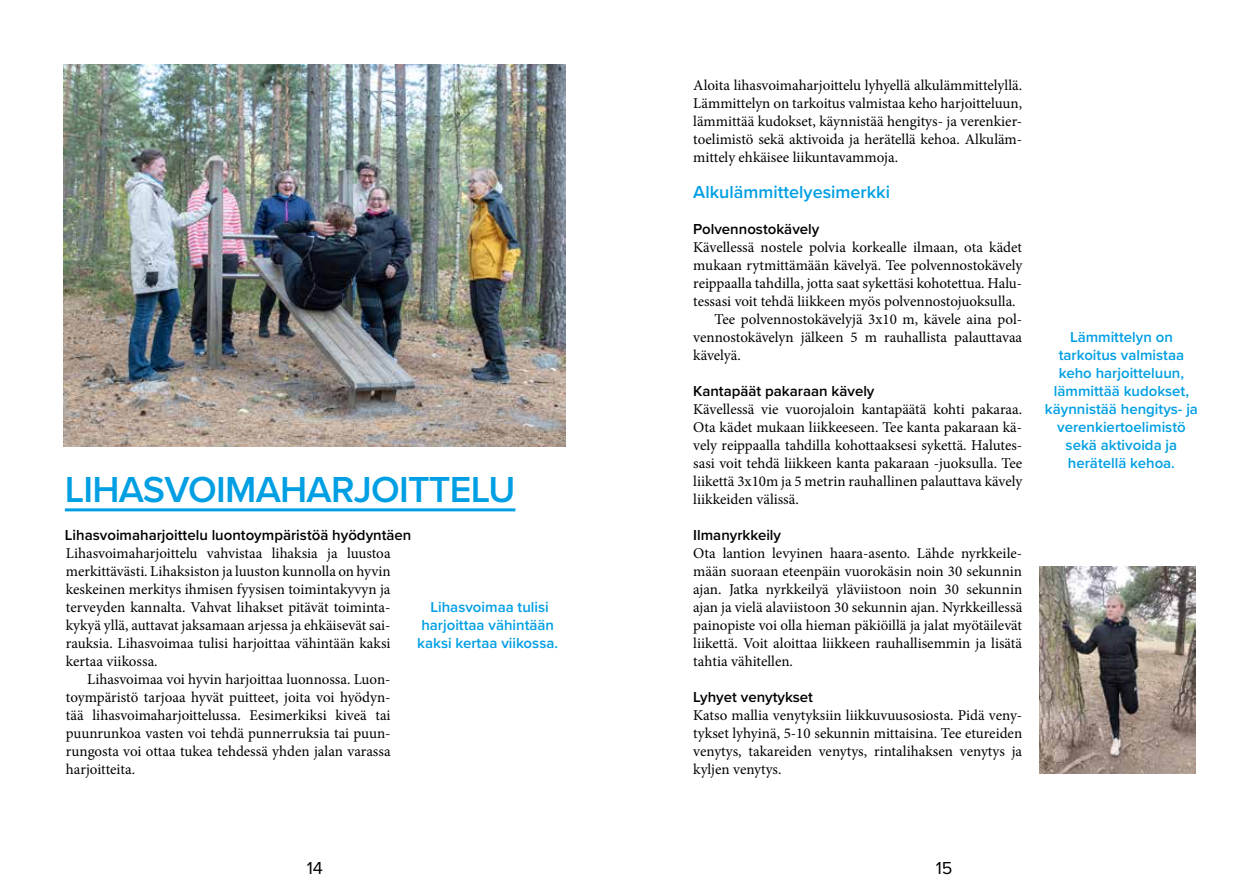
<style>
.page{position:relative;width:1259px;height:893px;background:#fff}
.page>*{position:absolute;margin:0;border:0;box-sizing:border-box;transform-origin:0 0}
.t1{font:600 37.5px "Proxima Nova";letter-spacing:-.02em;color:#009fe3}
.t2{font:600 18px "Proxima Nova";color:#009fe3}
.t3{font:18px "Proxima Nova";color:#000}
.t4{font:15px/18px "Minion Pro";color:#000;text-align:justify}
.t5{font:600 15px/18px "Proxima Nova";color:#009fe3;text-align:center}
.t6{font:600 15px "Proxima Nova";color:#000}
</style>
<div class="page">
<img style="left:64px;top:65px;width:502px;height:381px">
<img style="left:1039px;top:566px;width:156px;height:207px">
<hr style="left:65px;top:508px;width:450px;height:3px;background:#009fe3">
<h1 class="t1" style="left:65px;top:462px;width:452px">LIHASVOIMAHARJOITTELU</h1>
<p class="t6" style="left:65px;top:524px;width:348px">Lihasvoimaharjoittelu luontoympäristöä hyödyntäen</p>
<p class="t4" style="left:66px;top:544px;width:326px">Lihasvoimaharjoittelu vahvistaa lihaksia ja luustoa merkittävästi. Lihaksiston ja luuston kunnolla on hyvin keskeinen merkitys ihmisen fyysisen toimintakyvyn ja terveyden kannalta. Vahvat lihakset pitävät toiminta&shy;kykyä yllä, auttavat jaksamaan arjessa ja ehkäisevät sai&shy;rauksia. Lihasvoimaa tulisi harjoittaa vähintään kaksi kertaa viikossa.</p>
<p class="t4" style="left:66px;top:670px;width:326px;text-indent:21px">Lihasvoimaa voi hyvin harjoittaa luonnossa. Luon&shy;toympäristö tarjoaa hyvät puitteet, joita voi hyödyn&shy;tää lihasvoimaharjoittelussa. Eesimerkiksi kiveä tai puunrunkoa vasten voi tehdä punnerruksia tai puun&shy;rungosta voi ottaa tukea tehdessä yhden jalan varassa harjoitteita.</p>
<p class="t5" style="left:417px;top:598px;width:142px">Lihasvoimaa tulisi harjoittaa vähintään kaksi kertaa viikossa.</p>
<p class="t4" style="left:693px;top:76px;width:330px">Aloita lihasvoimaharjoittelu lyhyellä alkulämmittelyllä.<br>Lämmittelyn on tarkoitus valmistaa keho harjoitteluun, lämmittää kudokset, käynnistää hengitys- ja verenkier&shy;toelimistö sekä aktivoida ja herätellä kehoa. Alkuläm&shy;mittely ehkäisee liikuntavammoja.</p>
<p class="t2" style="left:693px;top:179px;width:198px">Alkulämmittelyesimerkki</p>
<p class="t6" style="left:693px;top:218px;width:128px">Polvennostokävely</p>
<p class="t4" style="left:693px;top:238px;width:330px">Kävellessä nostele polvia korkealle ilmaan, ota kädet</p>
<p class="t4" style="left:693px;top:256px;width:330px">mukaan rytmittämään kävelyä. Tee polvennostokävely</p>
<p class="t4" style="left:693px;top:274px;width:330px">reippaalla tahdilla, jotta saat sykettäsi kohotettua. Halu-</p>
<p class="t4" style="left:693px;top:292px;width:324px">tessasi voit tehdä liikkeen myös polvennostojuoksulla.</p>
<p class="t4" style="left:714px;top:310px;width:309px">Tee polvennostokävelyjä 3x10 m, kävele aina pol-</p>
<p class="t4" style="left:693px;top:328px;width:330px">vennostokävelyn jälkeen 5 m rauhallista palauttavaa</p>
<p class="t4" style="left:693px;top:346px;width:49px">kävelyä.</p>
<p class="t6" style="left:693px;top:380px;width:183px">Kantapäät pakaraan kävely</p>
<p class="t4" style="left:693px;top:400px;width:330px">Kävellessä vie vuorojaloin kantapäätä kohti pakaraa.<br>Ota kädet mukaan liikkeeseen. Tee kanta pakaraan kä&shy;vely reippaalla tahdilla kohottaaksesi sykettä. Halutes&shy;sasi voit tehdä liikkeen kanta pakaraan -juoksulla. Tee liikettä 3x10m ja 5 metrin rauhallinen palauttava kävely liikkeiden välissä.</p>
<p class="t6" style="left:693px;top:524px;width:89px">Ilmanyrkkeily</p>
<p class="t4" style="left:693px;top:544px;width:330px">Ota lantion levyinen haara-asento. Lähde nyrkkeile&shy;mään suoraan eteenpäin vuorokäsin noin 30 sekunnin ajan. Jatka nyrkkeilyä yläviistoon noin 30 sekunnin ajan ja vielä alaviistoon 30 sekunnin ajan. Nyrkkeillessä painopiste voi olla hieman päkiöillä ja jalat myötäilevät liikettä. Voit aloittaa liikkeen rauhallisemmin ja lisätä tahtia vähitellen.</p>
<p class="t6" style="left:693px;top:686px;width:121px">Lyhyet venytykset</p>
<p class="t4" style="left:693px;top:706px;width:330px">Katso mallia venytyksiin liikkuvuusosiosta. Pidä veny&shy;tykset lyhyinä, 5-10 sekunnin mittaisina. Tee etureiden venytys, takareiden venytys, rintalihaksen venytys ja kyljen venytys.</p>
<p class="t5" style="left:1045px;top:328px;width:155px">Lämmittelyn on tarkoitus valmistaa keho harjoitteluun, lämmittää kudokset, käynnistää hengitys- ja verenkiertoelimistö sekä aktivoida ja herätellä kehoa.</p>
<p class="t3" style="left:307px;top:855px;width:18px">14</p>
<p class="t3" style="left:936px;top:855px;width:18px">15</p>
</div>
